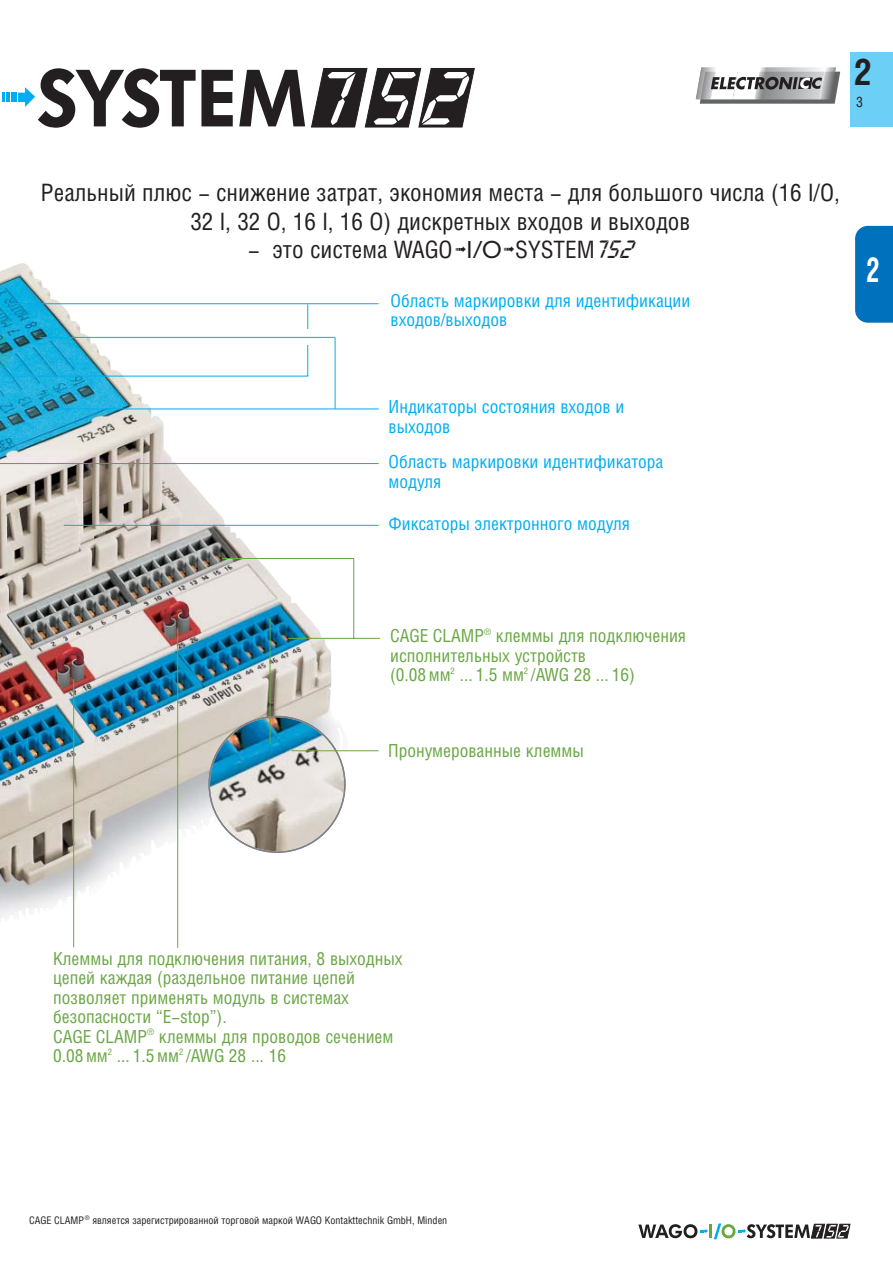
<style>
.page{position:relative;width:893px;height:1263px;background:#fff}
.page>*{position:absolute;margin:0;border:0;box-sizing:border-box;transform-origin:0 0}
.t1{font:700 36.75px "Helios Cond";color:#231f20}
.t2{font:700 34.5px "Helios Cond";color:#fff;scale:.8 1}
.t3{font:24px/28.5px "Helios Cond";color:#231f20;text-align:center}
.t4{font:18px/19.5px "Helios Cond";color:#69a744}
.t5{font:18px/19.5px "Helios Cond";color:#00aeef}
.t6{font:14.4px "Helios Cond";color:#231f20}
.t7{font:10.5px "Helios Cond";color:#231f20}
.s1{font-family:"WAGO1"}
.s2{font-family:"LCD";font-style:italic;font-size:26.25px}
</style>
<div class="page">
<svg style="left:695px;top:67px;width:145px;height:37px"></svg>
<svg style="left:638px;top:1223px;width:212px;height:16px"></svg>
<img style="left:0;top:263px;width:349px;height:664px">
<svg style="left:208px;top:716px;width:137px;height:137px;background:#aec0c5"></svg>
<div style="left:850px;top:53px;width:42px;height:74px;background:#6ccff6"></div>
<div style="left:855px;top:226px;width:37px;height:97px;background:#0071bc"></div>
<hr style="left:334px;top:337px;width:1px;height:72px;background:#00aeef">
<hr style="left:73px;top:679px;width:1px;height:268px;background:#69a744">
<hr style="left:177px;top:628px;width:1px;height:320px;background:#69a744">
<hr style="left:288px;top:638px;width:92px;height:1px;background:#69a744">
<hr style="left:222px;top:558px;width:132px;height:1px;background:#69a744">
<hr style="left:353px;top:559px;width:1px;height:79px;background:#69a744">
<hr style="left:307px;top:304px;width:1px;height:72px;background:#00aeef">
<hr style="left:64px;top:525px;width:314px;height:1px;background:#00aeef">
<hr style="left:0;top:463px;width:378px;height:1px;background:#00aeef">
<hr style="left:53px;top:408px;width:325px;height:1px;background:#00aeef">
<hr style="left:7px;top:303px;width:371px;height:1px;background:#00aeef">
<hr style="left:7px;top:376px;width:301px;height:1px;background:#00aeef">
<hr style="left:269px;top:618px;width:1px;height:126px;background:#69a744">
<hr style="left:291px;top:750px;width:87px;height:1px;background:#69a744">
<div style="left:299px;top:330px;width:16px;height:15px;background:#fff"></div>
<hr style="left:39px;top:337px;width:296px;height:1px;background:#00aeef">
<svg style="left:201px;top:70px;width:32px;height:56px"></svg>
<svg style="left:18px;top:68px;width:177px;height:60px"></svg>
<div style="left:12px;top:93px;width:5px;height:9px;background:#00aeef"></div>
<svg style="left:2px;top:93px;width:8px;height:9px"></svg>
<svg style="left:239px;top:68px;width:236px;height:60px"></svg>
<h1 class="t1" style="left:853px;top:59px;width:20px">2</h1>
<p class="t6" style="left:856px;top:96px;width:8px">3</p>
<h3 class="t3" style="left:41px;top:180px;width:800px">Реальный плюс - снижение затрат, экономия места - для большого числа (16 I/O,<br>32 I, 32 O, 16 I, 16 O) дискретных входов и выходов</h3>
<h3 class="t3" style="left:248px;top:237px;width:385px">- это система WAGO<span class="s1">%</span>SYSTEM<span class="s2">752</span></h3>
<p class="t5" style="left:390px;top:292px;width:301px">Область маркировки для идентификации входов/выходов</p>
<p class="t5" style="left:388px;top:399px;width:237px">Индикаторы состояния входов и выходов</p>
<p class="t5" style="left:388px;top:454px;width:276px">Область маркировки идентификатора модуля</p>
<p class="t5" style="left:388px;top:515px;width:243px">Фиксаторы электронного модуля</p>
<h2 class="t2" style="left:866px;top:257px;width:19px">2</h2>
<p class="t4" style="left:390px;top:628px;width:297px">CAGE CLAMP<sup>®</sup> клеммы для подключения исполнительных устройств<br>(0.08 мм<sup>2</sup> ... 1.5 мм<sup>2</sup> /AWG 28 ... 16)</p>
<p class="t4" style="left:388px;top:742px;width:197px">Пронумерованные клеммы</p>
<p class="t4" style="left:53px;top:950px;width:351px">Клеммы для подключения питания, 8 выходных цепей каждая (раздельное питание цепей позволяет применять модуль в системах безопасности “E-stop”).<br>CAGE CLAMP<sup>®</sup> клеммы для проводов сечением 0.08 мм<sup>2</sup> ... 1.5 мм<sup>2</sup> /AWG 28 ... 16</p>
<p class="t7" style="left:29px;top:1217px;width:419px">CAGE CLAMP<sup>®</sup> является зарегистрированной торговой маркой WAGO Kontakttechnik GmbH, Minden</p>
</div>
